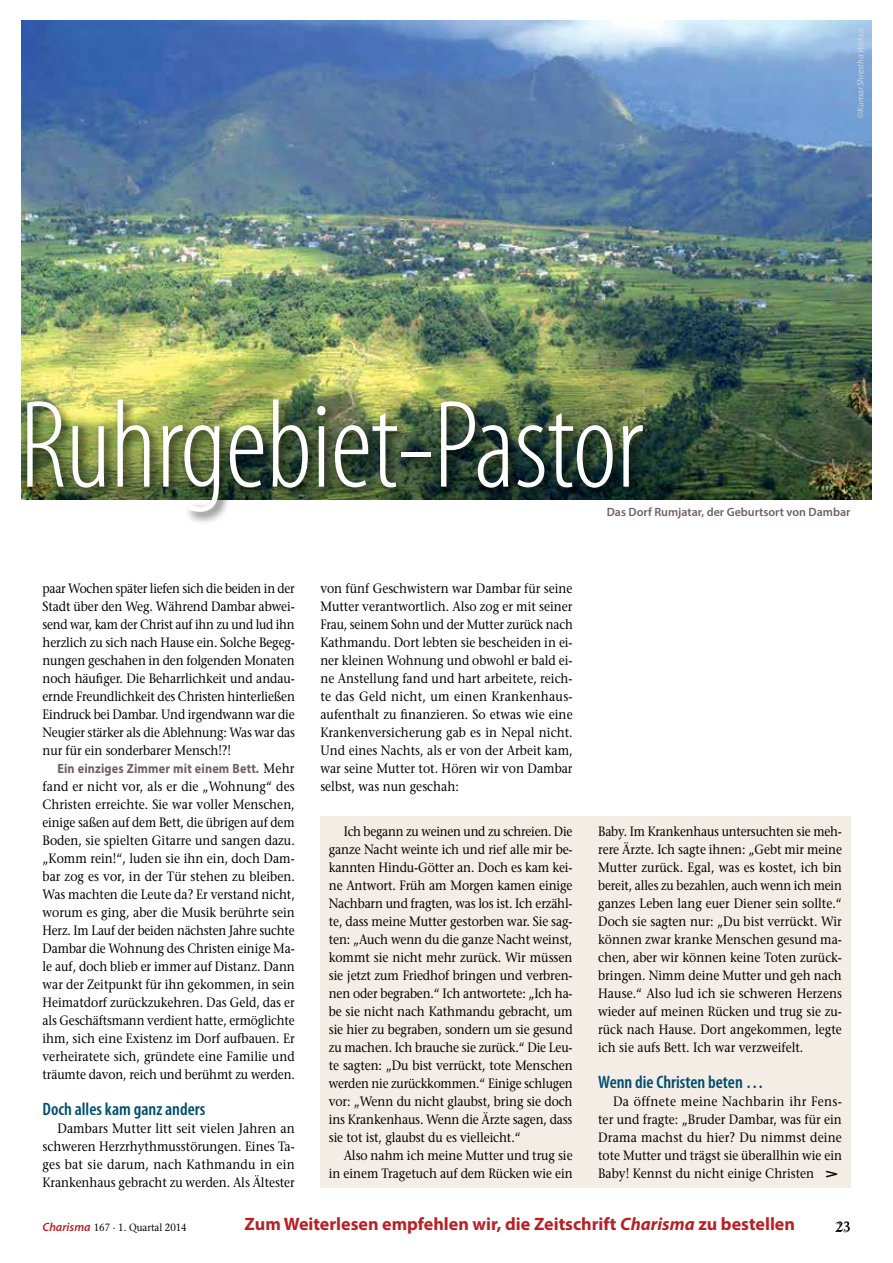
<style>
.page{position:relative;width:893px;height:1263px;background:#fff}
.page>*{position:absolute;margin:0;border:0;box-sizing:border-box;transform-origin:0 0}
.t1{font:300 condensed 126px "Myriad Pro";letter-spacing:-.01em;color:#fff}
.t2{font:700 18px "Myriad Pro";color:#b72126}
.t3{font:600 condensed 18px "Myriad Pro";color:#004d6d}
.t4{font:15px "Berkeley";color:#000}
.t5{font:13.5px/18px "Stone Serif";letter-spacing:-.005em;color:#000;text-align:justify;scale:.9 1}
.t6{font:13.5px/18px "Stone Serif";letter-spacing:-.005em;color:#000;text-align:justify;scale:.89 1}
.t7{font:13.5px/18px "Stone Serif";letter-spacing:-.005em;color:#000;text-align:justify;scale:.88 1}
.t8{font:13.5px/18px "Stone Serif";letter-spacing:-.005em;color:#000;text-align:justify;scale:.91 1}
.t9{font:700 13.5px "Myriad Pro";letter-spacing:.01em;color:#6e5f6b;scale:.9 1}
.t10{font:600 12px "Myriad Pro";color:#6e5f6b}
.t11{font:10.5px "Stone Serif";color:#000;scale:.9 1}
.t12{font:italic 9px "Myriad Pro";color:#ced7df}
.s1{font-style:normal}
.s2{font-family:"Stone Serif";font-weight:400;color:#000}
.s3{font-family:"Calibri";font-weight:700}
.s4{font-family:"Myriad Pro";font-weight:600;font-style:italic;font-size:12px;color:#b72126}
.s5{font-style:italic}
.s6{font-family:"Stone Serif";font-size:13.5px}
</style>
<div class="page">
<div style="left:320px;top:817px;width:530px;height:371px;background:#f3ede6"></div>
<img style="left:21px;top:20px;width:851px;height:480px">
<div style="left:22px;top:396px;width:634px;height:129px;background:#000;opacity:.75"></div>
<p class="t12" style="left:855px;top:118px;width:91px;rotate:-90deg"><span class="s1">©</span>Kumar Shrestha Waksa</p>
<h1 class="t1" style="left:19px;top:371px;width:626px">Ruhrgebiet-Pastor</h1>
<p class="t10" style="left:607px;top:504px;width:245px">Das Dorf Rumjatar, der Geburtsort von Dambar</p>
<p class="t6" style="left:43px;top:579px;width:285px">paar Wochen später liefen sich die beiden in der Stadt über den Weg. Während Dambar abwei&shy;send war, kam der Christ auf ihn zu und lud ihn herzlich zu sich nach Hause ein. Solche Begeg&shy;nungen geschahen in den folgenden Monaten noch häufiger. Die Beharrlichkeit und andau&shy;ernde Freundlichkeit des Christen hinterließen Eindruck bei Dambar. Und irgendwann war die Neugier stärker als die Ablehnung: Was war das nur für ein sonderbarer Mensch!?!</p>
<p class="t9" style="left:57px;top:760px;width:265px">Ein einziges Zimmer mit einem Bett. <span class="s2">Mehr</span></p>
<p class="t5" style="left:43px;top:777px;width:282px">fand er nicht vor, als er die „Wohnung“ des Christen erreichte. Sie war voller Menschen, einige saßen auf dem Bett, die übrigen auf dem Boden, sie spielten Gitarre und sangen dazu. „Komm rein!“, luden sie ihn ein, doch Dam&shy;bar zog es vor, in der Tür stehen zu bleiben.<br>Was machten die Leute da? Er verstand nicht, worum es ging, aber die Musik berührte sein Herz. Im Lauf der beiden nächsten Jahre suchte Dambar die Wohnung des Christen einige Ma&shy;le auf, doch blieb er immer auf Distanz. Dann war der Zeitpunkt für ihn gekommen, in sein Heimatdorf zurückzukehren. Das Geld, das er als Geschäftsmann verdient hatte, ermöglichte ihm, sich eine Existenz im Dorf aufbauen. Er verheiratete sich, gründete eine Familie und träumte davon, reich und berühmt zu werden.</p>
<h2 class="t3" style="left:43px;top:1098px;width:164px">Doch alles kam ganz anders</h2>
<p class="t5" style="left:43px;top:1119px;width:282px;text-indent:15px">Dambars Mutter litt seit vielen Jahren an schweren Herzrhythmusstörungen. Eines Ta&shy;ges bat sie darum, nach Kathmandu in ein Krankenhaus gebracht zu werden. Als Ältester</p>
<p class="t5" style="left:320px;top:579px;width:282px">von fünf Geschwistern war Dambar für seine Mutter verantwortlich. Also zog er mit seiner Frau, seinem Sohn und der Mutter zurück nach Kathmandu. Dort lebten sie bescheiden in ei&shy;ner kleinen Wohnung und obwohl er bald ei&shy;ne Anstellung fand und hart arbeitete, reich&shy;te das Geld nicht, um einen Krankenhaus&shy;aufenthalt zu finanzieren. So etwas wie eine Krankenversicherung gab es in Nepal nicht.<br>Und eines Nachts, als er von der Arbeit kam, war seine Mutter tot. Hören wir von Dambar selbst, was nun geschah:</p>
<p class="t6" style="left:329px;top:822px;width:276px;text-indent:15px">Ich begann zu weinen und zu schreien. Die ganze Nacht weinte ich und rief alle mir be&shy;kannten Hindu-Götter an. Doch es kam kei&shy;ne Antwort. Früh am Morgen kamen einige Nachbarn und fragten, was los ist. Ich erzähl&shy;te, dass meine Mutter gestorben war. Sie sag&shy;ten: „Auch wenn du die ganze Nacht weinst, kommt sie nicht mehr zurück. Wir müssen sie jetzt zum Friedhof bringen und verbren&shy;nen oder begraben.“ Ich antwortete: „Ich ha&shy;be sie nicht nach Kathmandu gebracht, um sie hier zu begraben, sondern um sie gesund zu machen. Ich brauche sie zurück.“ Die Leu&shy;te sagten: „Du bist verrückt, tote Menschen werden nie zurückkommen.“ Einige schlugen vor: „Wenn du nicht glaubst, bring sie doch ins Krankenhaus. Wenn die Ärzte sagen, dass sie tot ist, glaubst du es vielleicht.“</p>
<p class="t5" style="left:329px;top:1146px;width:272px;text-align:right">Also nahm ich meine Mutter und trug sie in einem Tragetuch auf dem Rücken wie ein</p>
<p class="t7" style="left:598px;top:822px;width:279px">Baby. Im Krankenhaus untersuchten sie meh&shy;rere Ärzte. Ich sagte ihnen: „Gebt mir meine Mutter zurück. Egal, was es kostet, ich bin bereit, alles zu bezahlen, auch wenn ich mein ganzes Leben lang euer Diener sein sollte.“ Doch sie sagten nur: „Du bist verrückt. Wir können zwar kranke Menschen gesund ma&shy;chen, aber wir können keine Toten zurück&shy;bringen. Nimm deine Mutter und geh nach Hause.“ Also lud ich sie schweren Herzens wieder auf meinen Rücken und trug sie zu&shy;rück nach Hause. Dort angekommen, legte ich sie aufs Bett. Ich war verzweifelt.</p>
<h2 class="t3" style="left:598px;top:1071px;width:167px">Wenn die Christen beten …</h2>
<p class="t8" style="left:598px;top:1092px;width:270px;text-indent:15px">Da öffnete meine Nachbarin ihr Fens&shy;ter und fragte: „Bruder Dambar, was für ein Drama machst du hier? Du nimmst deine tote Mutter und trägst sie überallhin wie ein Baby! Kennst du nicht einige Christen <span class="s3">&gt;</span></p>
<p class="t11" style="left:43px;top:1220px;width:162px"><span class="s4">Charisma</span> 167 · 1. Quartal 2014</p>
<h2 class="t2" style="left:245px;top:1212px;width:552px">Zum Weiterlesen empfehlen wir, die Zeitschrift <span class="s5">Charisma</span> zu bestellen</h2>
<p class="t4" style="left:835px;top:1219px;width:17px">23<span class="s6">23</span></p>
</div>
